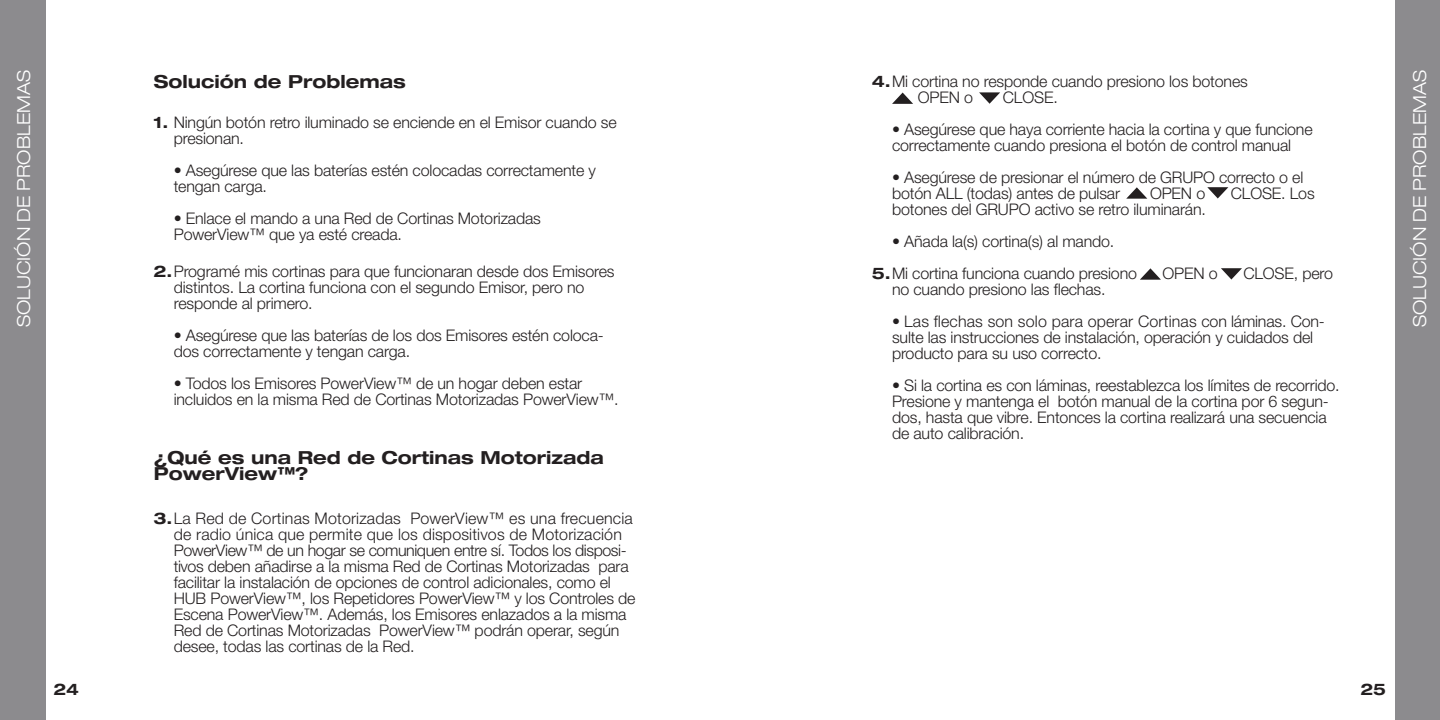
<style>
.page{position:relative;width:1440px;height:720px;background:#fff}
.page>*{position:absolute;margin:0;border:0;box-sizing:border-box;transform-origin:0 0}
.t1{font:700 expanded 18px/16px "Helvetica Neue LT Std";color:#231f20}
.t2{font:300 expanded 18px "Helvetica Neue LT Std";color:#fff}
.t3{font:300 16px/16px "Helvetica Neue LT Std";letter-spacing:-.01em;color:#231f20}
.t4{font:700 expanded 16px "Helvetica Neue LT Std";color:#231f20}
.s1{font-weight:700;font-stretch:expanded}
</style>
<div class="page">
<div style="left:1396px;top:0;width:44px;height:720px;background:#8c8b8e"></div>
<div style="left:0;top:0;width:46px;height:720px;background:#8c8b8e"></div>
<svg style="left:892px;top:92px;width:21px;height:12px"></svg>
<svg style="left:979px;top:92px;width:21px;height:12px"></svg>
<svg style="left:1126px;top:187px;width:21px;height:12px"></svg>
<svg style="left:1207px;top:187px;width:21px;height:12px"></svg>
<svg style="left:1140px;top:268px;width:21px;height:12px"></svg>
<svg style="left:1221px;top:268px;width:21px;height:12px"></svg>
<p class="t2" style="left:13px;top:327px;width:259px;rotate:-90deg">SOLUCIÓN DE PROBLEMAS</p>
<p class="t1" style="left:154px;top:73px;width:253px">Solución de Problemas</p>
<p class="t3" style="left:174px;top:114px;width:444px;text-indent:-20px"><span class="s1">1.</span> Ningún botón retro iluminado se enciende en el Emisor cuando se presionan.</p>
<p class="t3" style="left:174px;top:162px;width:424px">• Asegúrese que las baterías estén colocadas correctamente y tengan carga.</p>
<p class="t3" style="left:174px;top:210px;width:369px">• Enlace el mando a una Red de Cortinas Motorizadas<br>PowerView™ que ya esté creada.</p>
<p class="t3" style="left:174px;top:263px;width:442px;text-indent:-20px"><span class="s1">2.</span>Programé mis cortinas para que funcionaran desde dos Emisores distintos. La cortina funciona con el segundo Emisor, pero no responde al primero.</p>
<p class="t3" style="left:174px;top:327px;width:432px">• Asegúrese que las baterías de los dos Emisores estén coloca&shy;dos correctamente y tengan carga.</p>
<p class="t3" style="left:174px;top:375px;width:446px">• Todos los Emisores PowerView™ de un hogar deben estar incluidos en la misma Red de Cortinas Motorizadas PowerView™.</p>
<p class="t1" style="left:154px;top:449px;width:452px">¿Qué es una Red de Cortinas Motorizada<br>PowerView™?</p>
<p class="t3" style="left:174px;top:510px;width:463px;text-indent:-20px"><span class="s1">3.</span>La Red de Cortinas Motorizadas PowerView™ es una frecuencia de radio única que permite que los dispositivos de Motorización PowerView™ de un hogar se comuniquen entre sí. Todos los disposi&shy;tivos deben añadirse a la misma Red de Cortinas Motorizadas para facilitar la instalación de opciones de control adicionales, como el HUB PowerView™, los Repetidores PowerView™ y los Controles de Escena PowerView™. Además, los Emisores enlazados a la misma Red de Cortinas Motorizadas PowerView™ podrán operar, según desee, todas las cortinas de la Red.</p>
<p class="t3" style="left:918px;top:73px;width:332px;text-indent:-46px"><span class="s1">4.</span>Mi cortina no responde cuando presiono los botones<br>OPEN o</p>
<p class="t3" style="left:1003px;top:89px;width:56px">CLOSE.</p>
<p class="t3" style="left:892px;top:121px;width:422px">• Asegúrese que haya corriente hacia la cortina y que funcione correctamente cuando presiona el botón de control manual</p>
<p class="t3" style="left:892px;top:169px;width:413px">• Asegúrese de presionar el número de GRUPO correcto o el botón ALL (todas) antes de pulsar</p>
<p class="t3" style="left:1150px;top:185px;width:57px">OPEN o</p>
<p class="t3" style="left:1231px;top:185px;width:85px">CLOSE. Los</p>
<p class="t3" style="left:892px;top:201px;width:315px">botones del GRUPO activo se retro iluminarán.</p>
<p class="t3" style="left:872px;top:225px;width:267px;line-height:32px;text-align:center">• Añada la(s) cortina(s) al mando.<br><span class="s1">5.</span>Mi cortina funciona cuando presiono</p>
<p class="t3" style="left:1163px;top:265px;width:57px">OPEN o</p>
<p class="t3" style="left:1243px;top:265px;width:91px">CLOSE, pero</p>
<p class="t3" style="left:892px;top:281px;width:215px">no cuando presiono las flechas.</p>
<p class="t3" style="left:892px;top:313px;width:434px">• Las flechas son solo para operar Cortinas con láminas. Con&shy;sulte las instrucciones de instalación, operación y cuidados del producto para su uso correcto.</p>
<p class="t3" style="left:892px;top:377px;width:449px">• Si la cortina es con láminas, reestablezca los límites de recorrido.<br>Presione y mantenga el botón manual de la cortina por 6 segun&shy;dos, hasta que vibre. Entonces la cortina realizará una secuencia de auto calibración.</p>
<p class="t4" style="left:53px;top:679px;width:27px">24</p>
<p class="t4" style="left:1361px;top:679px;width:27px">25</p>
<p class="t2" style="left:1409px;top:327px;width:259px;rotate:-90deg">SOLUCIÓN DE PROBLEMAS</p>
</div>
